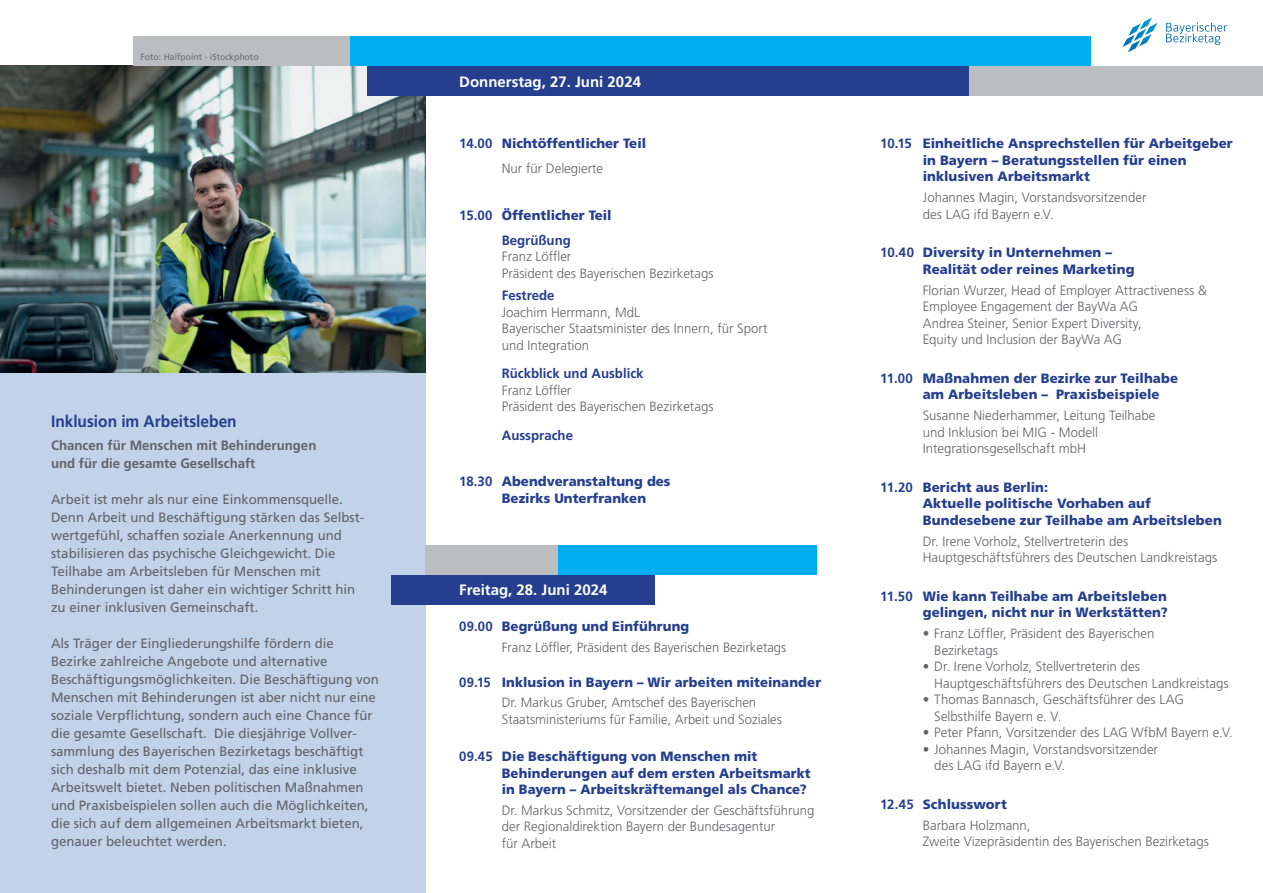
<style>
.page{position:relative;width:1263px;height:893px;background:#fff}
.page>*{position:absolute;margin:0;border:0;box-sizing:border-box;transform-origin:0 0}
.t1{font:700 16.5px "Frutiger LT Std";color:#253f8e;scale:.94 1}
.t2{font:700 15px "Frutiger LT Std";color:#fff}
.t3{font:300 13.5px/16.5px "Frutiger LT Std";color:#636366}
.t4{font:13.5px/18px "Frutiger LT Std";color:#636366}
.t5{font:900 13.5px/16.5px "Frutiger LT Std";letter-spacing:.005em;color:#253f8e}
.t6{font:700 13.5px/18px "Frutiger LT Std";color:#636366}
.t7{font:700 13.5px "Frutiger LT Std";color:#253f8e}
.t8{font:9px "Frutiger LT Std";letter-spacing:-.005em;color:#6c6d70}
.s1{font-weight:700}
.s2{font-weight:300;color:#636366}
.s3{font-weight:700;color:#253f8e}
.s4{font-weight:900;color:#253f8e}
</style>
<div class="page">
<div style="left:0;top:368px;width:425px;height:525px;background:#c1d2e9"></div>
<img style="left:0;top:66px;width:425px;height:306px">
<svg style="left:1166px;top:23px;width:61px;height:22px"></svg>
<img style="left:1122px;top:17px;width:35px;height:35px">
<div style="left:392px;top:575px;width:263px;height:30px;background:#253f8e"></div>
<div style="left:557px;top:545px;width:260px;height:30px;background:#00aeef"></div>
<div style="left:425px;top:545px;width:132px;height:30px;background:#bcbdc0"></div>
<div style="left:367px;top:66px;width:621px;height:30px;background:#253f8e"></div>
<div style="left:350px;top:36px;width:741px;height:30px;background:#00aeef"></div>
<div style="left:134px;top:36px;width:216px;height:30px;background:#bcbdc0"></div>
<div style="left:969px;top:66px;width:294px;height:30px;background:#bcbdc0"></div>
<p class="t8" style="left:141px;top:52px;width:120px">Foto: Halfpoint - iStockphoto</p>
<p class="t1" style="left:51px;top:412px;width:199px">Inklusion im Arbeitsleben</p>
<p class="t6" style="left:51px;top:436px;width:267px">Chancen für Menschen mit Behinderungen und für die gesamte Gesellschaft</p>
<p class="t4" style="left:51px;top:490px;width:315px">Arbeit ist mehr als nur eine Einkommensquelle.<br>Denn Arbeit und Beschäftigung stärken das Selbst&shy;wertgefühl, schaffen soziale Anerkennung und stabilisieren das psychische Gleichgewicht. Die Teilhabe am Arbeitsleben für Menschen mit Behinderungen ist daher ein wichtiger Schritt hin zu einer inklusiven Gemeinschaft.</p>
<p class="t4" style="left:51px;top:634px;width:329px">Als Träger der Eingliederungshilfe fördern die Bezirke zahlreiche Angebote und alternative Beschäftigungsmöglichkeiten. Die Beschäftigung von Menschen mit Behinderungen ist aber nicht nur eine soziale Verpflichtung, sondern auch eine Chance für die gesamte Gesellschaft. Die diesjährige Vollver&shy;sammlung des Bayerischen Bezirketags beschäftigt sich deshalb mit dem Potenzial, das eine inklusive Arbeitswelt bietet. Neben politischen Maßnahmen und Praxisbeispielen sollen auch die Möglichkeiten, die sich auf dem allgemeinen Arbeitsmarkt bieten, genauer beleuchtet werden.</p>
<p class="t2" style="left:459px;top:73px;width:183px">Donnerstag, 27. Juni 2024</p>
<p class="t5" style="left:459px;top:131px;width:188px;line-height:25px;text-align:center"><span class="s1">14.00</span> Nichtöffentlicher Teil<br><span class="s2">Nur für Delegierte</span></p>
<p class="t5" style="left:459px;top:203px;width:154px;line-height:25px;text-align:center"><span class="s1">15.00</span> Öffentlicher Teil<br><span class="s1">Begrüßung</span></p>
<p class="t3" style="left:502px;top:249px;width:213px">Franz Löffler<br>Präsident des Bayerischen Bezirketags</p>
<p class="t7" style="left:502px;top:288px;width:54px">Festrede</p>
<p class="t3" style="left:502px;top:304px;width:267px">Joachim Herrmann, MdL<br>Bayerischer Staatsminister des Innern, für Sport und Integration</p>
<p class="t7" style="left:502px;top:366px;width:143px">Rückblick und Ausblick</p>
<p class="t3" style="left:502px;top:382px;width:213px">Franz Löffler<br>Präsident des Bayerischen Bezirketags</p>
<p class="t7" style="left:502px;top:427px;width:73px">Aussprache</p>
<p class="t5" style="left:502px;top:473px;width:170px;text-indent:-43px"><span class="s1">18.30</span> Abendveranstaltung des<br>Bezirks Unterfranken</p>
<p class="t2" style="left:459px;top:581px;width:150px">Freitag, 28. Juni 2024</p>
<p class="t3" style="left:502px;top:617px;width:286px;line-height:20.7px;text-indent:-43px"><span class="s3">09.00</span> <span class="s4">Begrüßung und Einführung<br></span>Franz Löffler, Präsident des Bayerischen Bezirketags</p>
<p class="t5" style="left:502px;top:671px;width:321px;line-height:20.7px;text-indent:-43px"><span class="s1">09.15</span> Inklusion in Bayern – Wir arbeiten miteinander<br><span class="s2">Dr. Markus Gruber, Amtschef des Bayerischen</span></p>
<p class="t3" style="left:502px;top:711px;width:282px">Staatsministeriums für Familie, Arbeit und Soziales</p>
<p class="t5" style="left:502px;top:748px;width:310px;text-indent:-43px"><span class="s1">09.45</span> Die Beschäftigung von Menschen mit<br>Behinderungen auf dem ersten Arbeitsmarkt in Bayern – Arbeitskräftemangel als Chance?</p>
<p class="t3" style="left:502px;top:802px;width:314px">Dr. Markus Schmitz, Vorsitzender der Geschäftsführung der Regionaldirektion Bayern der Bundesagentur<br>für Arbeit</p>
<p class="t5" style="left:923px;top:135px;width:312px;text-indent:-43px"><span class="s1">10.15</span> Einheitliche Ansprechstellen für Arbeitgeber in Bayern – Beratungsstellen für einen inklusiven Arbeitsmarkt</p>
<p class="t3" style="left:923px;top:189px;width:225px">Johannes Magin, Vorstandsvorsitzender des LAG ifd Bayern e.V.</p>
<p class="t5" style="left:923px;top:244px;width:213px;text-indent:-43px"><span class="s1">10.40</span> Diversity in Unternehmen –<br>Realität oder reines Marketing</p>
<p class="t3" style="left:923px;top:282px;width:286px">Florian Wurzer, Head of Employer Attractiveness &amp; Employee Engagement der BayWa AG<br>Andrea Steiner, Senior Expert Diversity,<br>Equity und Inclusion der BayWa AG</p>
<p class="t5" style="left:923px;top:370px;width:257px;text-indent:-43px"><span class="s1">11.00</span> Maßnahmen der Bezirke zur Teilhabe am Arbeitsleben – Praxisbeispiele</p>
<p class="t3" style="left:923px;top:407px;width:234px">Susanne Niederhammer, Leitung Teilhabe und Inklusion bei MIG - Modell<br>Integrationsgesellschaft mbH</p>
<p class="t5" style="left:923px;top:479px;width:301px;text-indent:-43px"><span class="s1">11.20</span> Bericht aus Berlin:<br>Aktuelle politische Vorhaben auf<br>Bundesebene zur Teilhabe am Arbeitsleben</p>
<p class="t3" style="left:923px;top:533px;width:296px">Dr. Irene Vorholz, Stellvertreterin des<br>Hauptgeschäftsführers des Deutschen Landkreistags</p>
<p class="t5" style="left:880px;top:588px;width:289px;text-align:right"><span class="s1">11.50</span> Wie kann Teilhabe am Arbeitsleben gelingen, nicht nur in Werkstätten?</p>
<p class="t3" style="left:934px;top:625px;width:222px;text-indent:-11px">• Franz Löffler, Präsident des Bayerischen<br>Bezirketags</p>
<p class="t3" style="left:934px;top:658px;width:296px;text-indent:-11px">• Dr. Irene Vorholz, Stellvertreterin des<br>Hauptgeschäftsführers des Deutschen Landkreistags</p>
<p class="t3" style="left:934px;top:691px;width:251px;text-indent:-11px">• Thomas Bannasch, Geschäftsführer des LAG<br>Selbsthilfe Bayern e. V.</p>
<p class="t3" style="left:923px;top:724px;width:312px">• Peter Pfann, Vorsitzender des LAG WfbM Bayern e.V.</p>
<p class="t3" style="left:934px;top:741px;width:225px;text-indent:-11px">• Johannes Magin, Vorstandsvorsitzender des LAG ifd Bayern e.V.</p>
<p class="t3" style="left:923px;top:794px;width:109px;line-height:20.7px;text-indent:-43px"><span class="s3">12.45</span> <span class="s4">Schlusswort<br></span>Barbara Holzmann,</p>
<p class="t3" style="left:923px;top:833px;width:288px">Zweite Vizepräsidentin des Bayerischen Bezirketags</p>
</div>
